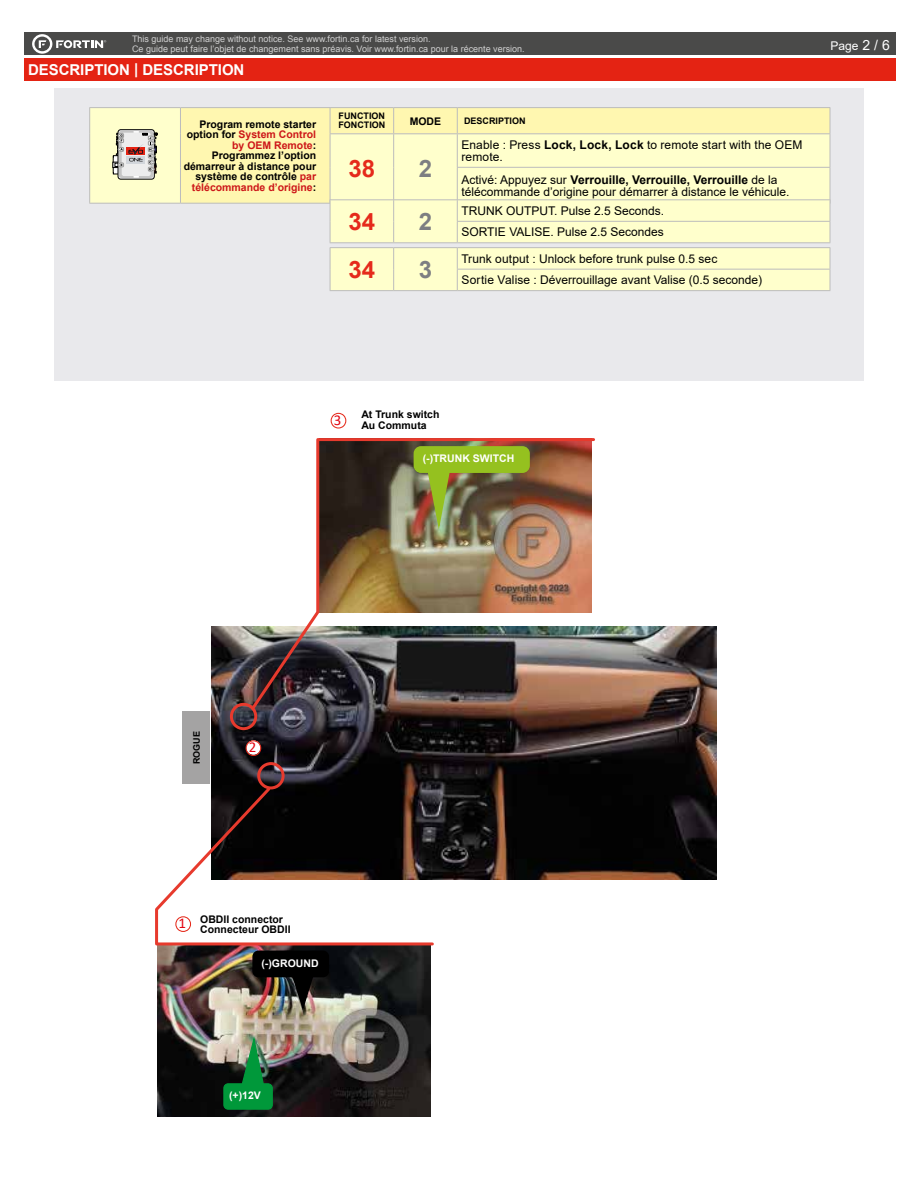
<style>
.page{position:relative;width:918px;height:1188px;background:#fff}
.page>*{position:absolute;margin:0;border:0;box-sizing:border-box;transform-origin:0 0}
.entretableau{font:700 24px "Arial";color:#e52a1b}
.entretableau-2{font:700 24px "Arial";color:#7d7e82}
.t1{font:700 15px "Arial";letter-spacing:-.005em;color:#fff}
.t2{font:15px "Calibri";color:#e30613}
.LINK_DESCRIPTION{font:12px/12px "Arial";color:#000}
.LINK_DESCRIPTION-2{font:700 12px "Arial";color:#000}
.t3{font:12px "Arial";color:#fff}
.entretableau-3{font:700 10.5px/10.5px "Arial";color:#000;text-align:right}
.t4{font:700 10.5px "Arial";color:#fff}
.t5{font:9px/9.8px "Arial";color:#d0d0d0}
.entretableau-4{font:700 9px "Arial";color:#000}
.s1{color:#cd1719}
.s2{font-weight:700}
.s3{font-weight:400}
.s4{font-size:13.95px}
</style>
<div class="page">
<div style="left:24px;top:33px;width:872px;height:22px;background:#4a4a49"></div>
<div style="left:24px;top:58px;width:872px;height:23px;background:#e42313"></div>
<svg style="left:32px;top:34px;width:74px;height:20px"></svg>
<div style="left:54px;top:89px;width:810px;height:292px;background:#e9e9ec"></div>
<div style="left:90px;top:108px;width:90px;height:95px;background:#ffc"></div>
<svg style="left:181px;top:108px;width:649px;height:95px;background:#fefabf"></svg>
<hr style="left:457px;top:133px;width:373px;height:1px;background:#bcbcbc">
<hr style="left:457px;top:134px;width:1px;height:33px;background:#bcbcbc">
<hr style="left:457px;top:168px;width:1px;height:35px;background:#bcbcbc">
<hr style="left:457px;top:167px;width:373px;height:1px;background:#bcbcbc">
<hr style="left:89px;top:107px;width:91px;height:1px;background:#bcbcbc">
<svg style="left:89px;top:108px;width:1px;height:26px"></svg>
<hr style="left:180px;top:107px;width:150px;height:1px;background:#bcbcbc">
<svg style="left:180px;top:108px;width:1px;height:26px"></svg>
<hr style="left:89px;top:134px;width:1px;height:33px;background:#bcbcbc">
<hr style="left:180px;top:134px;width:1px;height:33px;background:#bcbcbc">
<hr style="left:89px;top:167px;width:1px;height:36px;background:#bcbcbc">
<hr style="left:180px;top:167px;width:1px;height:36px;background:#bcbcbc">
<hr style="left:89px;top:203px;width:91px;height:1px;background:#bcbcbc">
<hr style="left:180px;top:203px;width:150px;height:1px;background:#bcbcbc">
<hr style="left:330px;top:107px;width:64px;height:1px;background:#bcbcbc">
<svg style="left:330px;top:108px;width:1px;height:25px"></svg>
<hr style="left:394px;top:107px;width:63px;height:1px;background:#bcbcbc">
<svg style="left:393px;top:108px;width:1px;height:25px"></svg>
<hr style="left:457px;top:107px;width:373px;height:1px;background:#bcbcbc">
<svg style="left:457px;top:108px;width:1px;height:25px"></svg>
<svg style="left:830px;top:108px;width:1px;height:25px"></svg>
<hr style="left:330px;top:133px;width:64px;height:1px;background:#bcbcbc">
<hr style="left:330px;top:134px;width:1px;height:33px;background:#bcbcbc">
<hr style="left:394px;top:133px;width:63px;height:1px;background:#bcbcbc">
<hr style="left:393px;top:134px;width:1px;height:33px;background:#bcbcbc">
<hr style="left:330px;top:167px;width:1px;height:36px;background:#bcbcbc">
<hr style="left:393px;top:167px;width:1px;height:36px;background:#bcbcbc">
<hr style="left:830px;top:134px;width:1px;height:33px;background:#bcbcbc">
<hr style="left:830px;top:168px;width:1px;height:35px;background:#bcbcbc">
<div style="left:118px;top:130px;width:36px;height:49px;border:1px solid #000;border-radius:3px"></div>
<svg style="left:113px;top:131px;width:44px;height:47px"></svg>
<hr style="left:330px;top:199px;width:64px;height:1px;background:#bcbcbc">
<hr style="left:394px;top:199px;width:63px;height:1px;background:#bcbcbc">
<hr style="left:457px;top:199px;width:373px;height:1px;background:#bcbcbc">
<svg style="left:330px;top:200px;width:501px;height:91px;background:#fafacc"></svg>
<hr style="left:457px;top:290px;width:373px;height:1px;background:#bcbcbc">
<div style="left:183px;top:711px;width:27px;height:73px;background:#a4a3a3"></div>
<img style="left:158px;top:947px;width:273px;height:170px">
<img style="left:211px;top:627px;width:505px;height:252px">
<svg style="left:331px;top:413px;width:15px;height:16px"></svg>
<div style="left:230px;top:703px;width:27px;height:27px;border:3px solid #e73a2d;border-radius:50%"></div>
<div style="left:257px;top:762px;width:28px;height:27px;border:3px solid #e73a2d;border-radius:50%"></div>
<svg style="left:155px;top:785px;width:280px;height:162px"></svg>
<svg style="left:175px;top:916px;width:16px;height:16px"></svg>
<img style="left:249px;top:438px;width:348px;height:275px">
<svg style="left:246px;top:740px;width:15px;height:16px"></svg>
<div style="left:253px;top:951px;width:75px;height:26px;background:#000;border-radius:5px"></div>
<div style="left:252px;top:951px;width:77px;height:26px;border:2px solid #000;border-radius:5px"></div>
<div style="left:224px;top:1084px;width:48px;height:25px;background:#00983a;border-radius:4px"></div>
<div style="left:223px;top:1083px;width:50px;height:27px;border:1px solid #00983a;border-radius:4px"></div>
<svg style="left:240px;top:1034px;width:25px;height:51px"></svg>
<svg style="left:290px;top:974px;width:26px;height:39px"></svg>
<div style="left:414px;top:447px;width:115px;height:25px;background:#95c11f;border-radius:7px"></div>
<div style="left:414px;top:446px;width:116px;height:27px;border:2px solid #95c11f;border-radius:7px"></div>
<svg style="left:426px;top:470px;width:26px;height:64px;background:#8f9d47"></svg>
<p class="t5" style="left:132px;top:34px;width:394px">This guide may change without notice. See www.fortin.ca for latest version.<br>Ce guide peut faire l’objet de changement sans préavis. Voir www.fortin.ca pour la récente version.</p>
<p class="t1" style="left:28px;top:59px;width:218px">DESCRIPTION | DESCRIPTION</p>
<p class="entretableau-3" style="left:187px;top:119px;width:131px">Program remote starter option for <span class="s1">System Control by OEM Remote</span>:</p>
<p class="entretableau-3" style="left:184px;top:150px;width:134px">Programmez l’option démarreur à distance pour système de contrôle <span class="s1">par télécommande d’origine</span>:</p>
<p class="entretableau-4" style="left:339px;top:110px;width:48px">FUNCTION</p>
<p class="entretableau-4" style="left:338px;top:119px;width:48px">FONCTION</p>
<p class="entretableau-3" style="left:410px;top:116px;width:33px">MODE</p>
<p class="entretableau-4" style="left:464px;top:114px;width:63px">DESCRIPTION</p>
<p class="entretableau" style="left:349px;top:152px;width:28px">38</p>
<p class="entretableau-2" style="left:419px;top:152px;width:15px">2</p>
<p class="entretableau" style="left:349px;top:205px;width:28px">34</p>
<p class="entretableau-2" style="left:419px;top:205px;width:15px">2</p>
<p class="entretableau" style="left:349px;top:253px;width:28px">34</p>
<p class="entretableau-2" style="left:419px;top:253px;width:15px">3</p>
<p class="LINK_DESCRIPTION" style="left:462px;top:139px;width:343px">Enable : Press <span class="s2">Lock, Lock, Lock</span> to remote start with the OEM remote.</p>
<p class="LINK_DESCRIPTION-2" style="left:462px;top:171px;width:317px"><span class="s3">Activé: Appuyez sur</span> Verrouille, Verrouille, Verrouille <span class="s3">de la</span></p>
<p class="LINK_DESCRIPTION" style="left:462px;top:185px;width:330px">télécommande d’origine pour démarrer à distance le véhicule.</p>
<p class="LINK_DESCRIPTION" style="left:462px;top:205px;width:204px">TRUNK OUTPUT. Pulse 2.5 Seconds.</p>
<p class="LINK_DESCRIPTION" style="left:462px;top:226px;width:204px">SORTIE VALISE. Pulse 2.5 Secondes</p>
<p class="LINK_DESCRIPTION" style="left:462px;top:252px;width:257px">Trunk output : Unlock before trunk pulse 0.5 sec</p>
<p class="LINK_DESCRIPTION" style="left:462px;top:274px;width:302px">Sortie Valise : Déverrouillage avant Valise (0.5 seconde)</p>
<p class="t3" style="left:831px;top:38px;width:61px">Page <span class="s4">2 / 6</span></p>
<p class="t2" style="left:334px;top:409px;width:9px">3</p>
<p class="entretableau-3" style="left:361px;top:410px;width:80px;text-align:left">At Trunk switch<br>Au Commuta</p>
<p class="t4" style="left:423px;top:451px;width:93px">(-)TRUNK SWITCH</p>
<p class="entretableau-4" style="left:190px;top:764px;width:35px;rotate:-90deg">ROGUE</p>
<p class="t2" style="left:249px;top:737px;width:9px">2</p>
<p class="t2" style="left:179px;top:913px;width:9px">1</p>
<p class="entretableau-3" style="left:200px;top:914px;width:92px;text-align:left">OBDII connector<br>Connecteur OBDII</p>
<p class="t4" style="left:261px;top:956px;width:59px">(-)GROUND</p>
<p class="t4" style="left:229px;top:1088px;width:33px">(+)12V</p>
</div>
